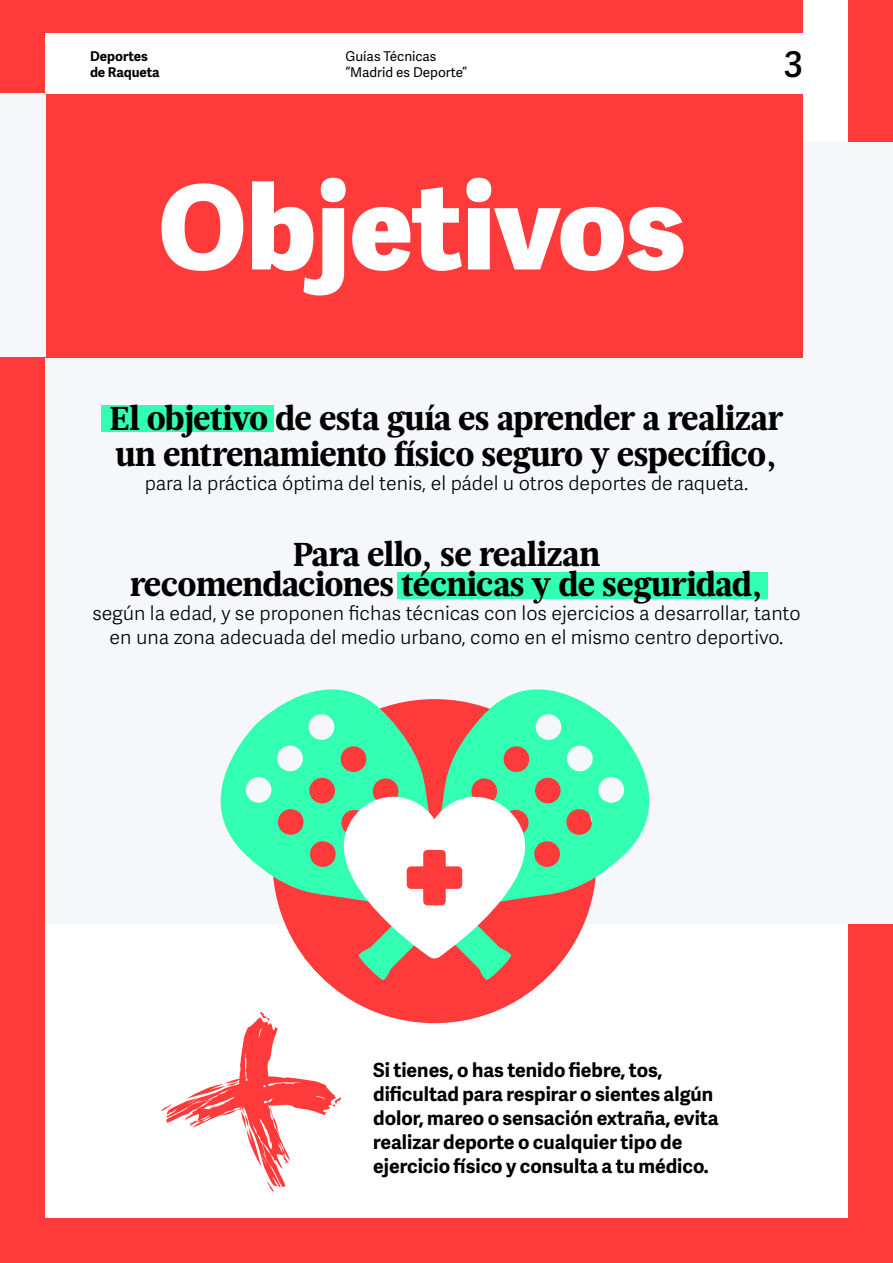
<style>
.page{position:relative;width:893px;height:1263px;background:#ff3a3a}
.page>*{position:absolute;margin:0;border:0;box-sizing:border-box;transform-origin:0 0}
.Body_Text{font:800 116.85px "Adelle Sans";color:#fff}
.Body_Text-2{font:600 35.4px "Adelle Sans";color:#000}
.Contenido_de_la_tabl{font:900 33px/36px "Glosa Headline";color:#000}
.Contenido_de_la_tabl-2{font:300 19.5px/24px "Adelle Sans";color:#000;text-align:center}
.Contenido_de_la_tabl-3{font:700 19.5px/24px "Adelle Sans";color:#000}
.Body_Text-3{font:13.5px/16.5px "Adelle Sans";color:#000}
.Body_Text-4{font:700 13.5px/16.5px "Adelle Sans";color:#000}
</style>
<div class="page">
<div style="left:45px;top:0;width:803px;height:1218px;background:#fff"></div>
<div style="left:45px;top:142px;width:848px;height:782px;background:#f5f7fa"></div>
<div style="left:17px;top:0;width:786px;height:357px;background:#ff3a3a"></div>
<div style="left:45px;top:34px;width:780px;height:60px;background:#fff"></div>
<div style="left:0;top:94px;width:45px;height:263px;background:#f5f7fa"></div>
<svg style="left:161px;top:1012px;width:180px;height:180px"></svg>
<div style="left:272px;top:699px;width:324px;height:324px;background:#ff3a3a;border-radius:50%"></div>
<svg style="left:516px;top:689px;width:134px;height:295px"></svg>
<svg style="left:220px;top:689px;width:296px;height:295px"></svg>
<svg style="left:316px;top:794px;width:236px;height:165px"></svg>
<div style="left:407px;top:866px;width:55px;height:23px;background:#ff3a3a;border-radius:4px"></div>
<div style="left:423px;top:850px;width:23px;height:55px;background:#ff3a3a;border-radius:4px"></div>
<div style="left:102px;top:405px;width:172px;height:27px;background:#33ffb2"></div>
<div style="left:398px;top:572px;width:370px;height:27px;background:#33ffb2"></div>
<p class="Body_Text-4" style="left:90px;top:47px;width:71px">Deportes de Raqueta</p>
<p class="Body_Text-3" style="left:345px;top:47px;width:123px">Guías Técnicas “Madrid es Deporte”</p>
<p class="Body_Text-2" style="left:784px;top:39px;width:21px">3</p>
<p class="Body_Text" style="left:158px;top:141px;width:529px">Objetivos</p>
<p class="Contenido_de_la_tabl" style="left:110px;top:401px;width:675px">El objetivo de esta guía es aprender a realizar un entrenamiento físico seguro y específico,</p>
<p class="Contenido_de_la_tabl-2" style="left:145px;top:470px;width:605px">para la práctica óptima del tenis, el pádel u otros deportes de raqueta.</p>
<p class="Contenido_de_la_tabl" style="left:130px;top:540px;width:634px;line-height:30px;text-align:center">Para ello, se realizan<br>recomendaciones técnicas y de seguridad,</p>
<p class="Contenido_de_la_tabl-2" style="left:92px;top:600px;width:710px">según la edad, y se proponen fichas técnicas con los ejercicios a desarrollar, tanto en una zona adecuada del medio urbano, como en el mismo centro deportivo.</p>
<p class="Contenido_de_la_tabl-3" style="left:373px;top:1057px;width:347px">Si tienes, o has tenido fiebre, tos, dificultad para respirar o sientes algún dolor, mareo o sensación extraña, evita realizar deporte o cualquier tipo de ejercicio físico y consulta a tu médico.</p>
</div>
